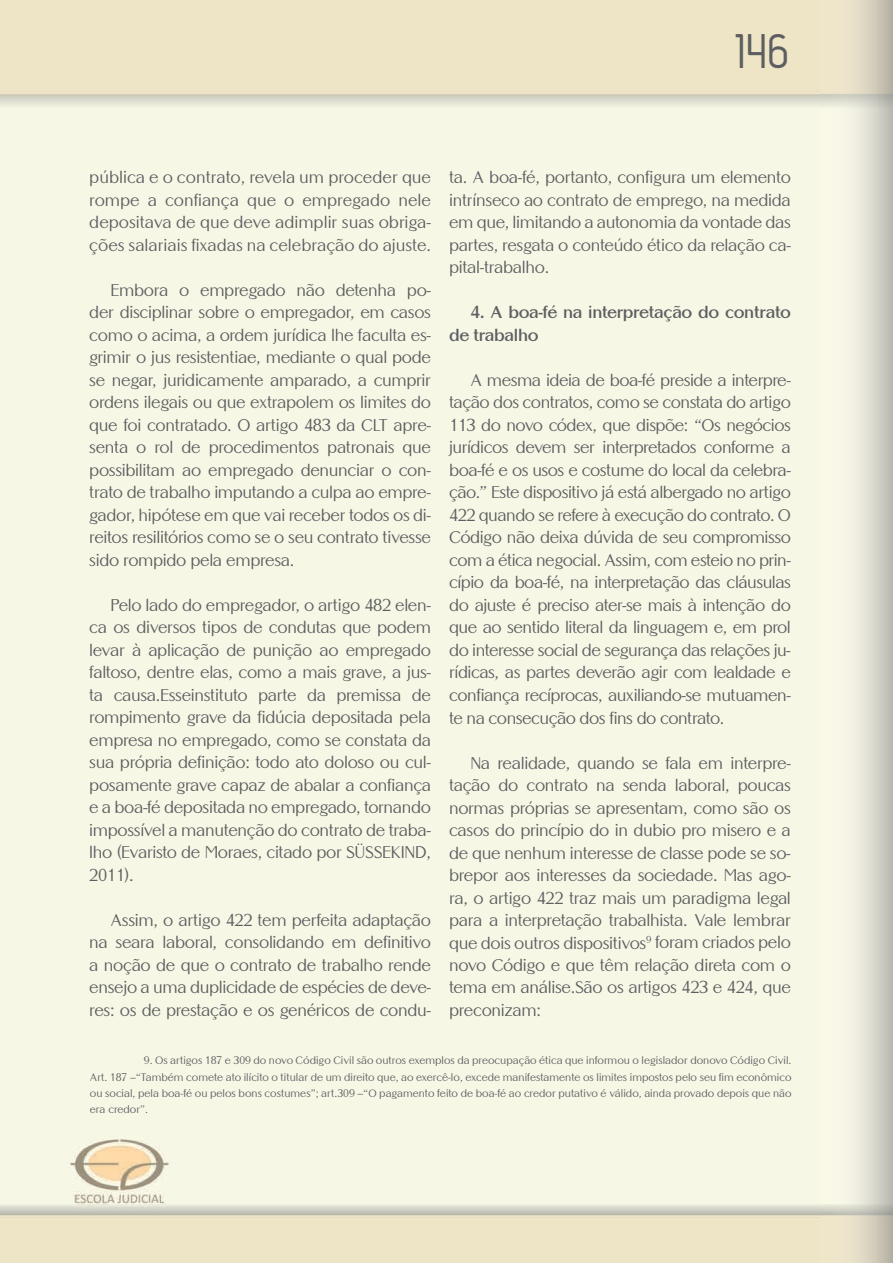
<style>
.page{position:relative;width:893px;height:1263px;background:#fff}
.page>*{position:absolute;margin:0;border:0;box-sizing:border-box;transform-origin:0 0}
.t1{font:49.5px "Zag";color:#5d5e60}
.t2{font:16.5px/22.5px "Altrincham";letter-spacing:-.02em;color:#5d5e60;text-align:justify}
.t3{font:700 16.5px/22.5px "Altrincham";letter-spacing:-.02em;color:#5d5e60}
.t4{font:10.5px/16.5px "Altrincham";color:#5d5e60;text-align:justify}
</style>
<div class="page">
<h1 class="t1" style="left:738px;top:24px;width:56px">146</h1>
<p class="t2" style="left:89px;top:166px;width:343px">pública e o contrato, revela um proceder que rompe a confiança que o empregado nele depositava de que deve adimplir suas obriga&shy;ções salariais fixadas na celebração do ajuste.</p>
<p class="t2" style="left:89px;top:279px;width:343px;text-indent:21px">Embora o empregado não detenha po&shy;der disciplinar sobre o empregador, em casos como o acima, a ordem jurídica lhe faculta es&shy;grimir o jus resistentiae, mediante o qual pode se negar, juridicamente amparado, a cumprir ordens ilegais ou que extrapolem os limites do que foi contratado. O artigo 483 da CLT apre&shy;senta o rol de procedimentos patronais que possibilitam ao empregado denunciar o con&shy;trato de trabalho imputando a culpa ao empre&shy;gador, hipótese em que vai receber todos os di&shy;reitos resilitórios como se o seu contrato tivesse sido rompido pela empresa.</p>
<p class="t2" style="left:89px;top:594px;width:343px;text-indent:21px">Pelo lado do empregador, o artigo 482 elen&shy;ca os diversos tipos de condutas que podem levar à aplicação de punição ao empregado faltoso, dentre elas, como a mais grave, a jus&shy;ta causa.Esseinstituto parte da premissa de rompimento grave da fidúcia depositada pela empresa no empregado, como se constata da sua própria definição: todo ato doloso ou cul&shy;posamente grave capaz de abalar a confiança e a boa-fé depositada no empregado, tornando impossível a manutenção do contrato de traba&shy;lho (Evaristo de Moraes, citado por SÜSSEKIND, 2011).</p>
<p class="t2" style="left:89px;top:909px;width:343px;text-indent:21px">Assim, o artigo 422 tem perfeita adaptação na seara laboral, consolidando em definitivo a noção de que o contrato de trabalho rende ensejo a uma duplicidade de espécies de deve&shy;res: os de prestação e os genéricos de condu-</p>
<p class="t2" style="left:449px;top:166px;width:343px">ta. A boa-fé, portanto, configura um elemento intrínseco ao contrato de emprego, na medida em que, limitando a autonomia da vontade das partes, resgata o conteúdo ético da relação ca&shy;pital-trabalho.</p>
<p class="t3" style="left:449px;top:301px;width:343px;text-indent:21px">4. A boa-fé na interpretação do contrato de trabalho</p>
<p class="t2" style="left:449px;top:369px;width:343px;text-indent:21px">A mesma ideia de boa-fé preside a interpre&shy;tação dos contratos, como se constata do artigo 113 do novo códex, que dispõe: “Os negócios jurídicos devem ser interpretados conforme a boa-fé e os usos e costume do local da celebra&shy;ção.” Este dispositivo já está albergado no artigo 422 quando se refere à execução do contrato. O Código não deixa dúvida de seu compromisso com a ética negocial. Assim, com esteio no prin&shy;cípio da boa-fé, na interpretação das cláusulas do ajuste é preciso ater-se mais à intenção do que ao sentido literal da linguagem e, em prol do interesse social de segurança das relações ju&shy;rídicas, as partes deverão agir com lealdade e confiança recíprocas, auxiliando-se mutuamen&shy;te na consecução dos fins do contrato.</p>
<p class="t2" style="left:449px;top:751px;width:343px;text-indent:21px">Na realidade, quando se fala em interpre&shy;tação do contrato na senda laboral, poucas normas próprias se apresentam, como são os casos do princípio do in dubio pro misero e a de que nenhum interesse de classe pode se so&shy;brepor aos interesses da sociedade. Mas ago&shy;ra, o artigo 422 traz mais um paradigma legal para a interpretação trabalhista. Vale lembrar que dois outros dispositivos<sup>9</sup> foram criados pelo novo Código e que têm relação direta com o tema em análise.São os artigos 423 e 424, que preconizam:</p>
<p class="t4" style="left:90px;top:1052px;width:703px;text-indent:54px">9. Os artigos 187 e 309 do novo Código Civil são outros exemplos da preocupação ética que informou o legislador donovo Código Civil.<br>Art. 187 –“Também comete ato ilícito o titular de um direito que, ao exercê-lo, excede manifestamente os limites impostos pelo seu fim econômico ou social, pela boa-fé ou pelos bons costumes”; art.309 –“O pagamento feito de boa-fé ao credor putativo é válido, ainda provado depois que não era credor”.</p>
</div>
